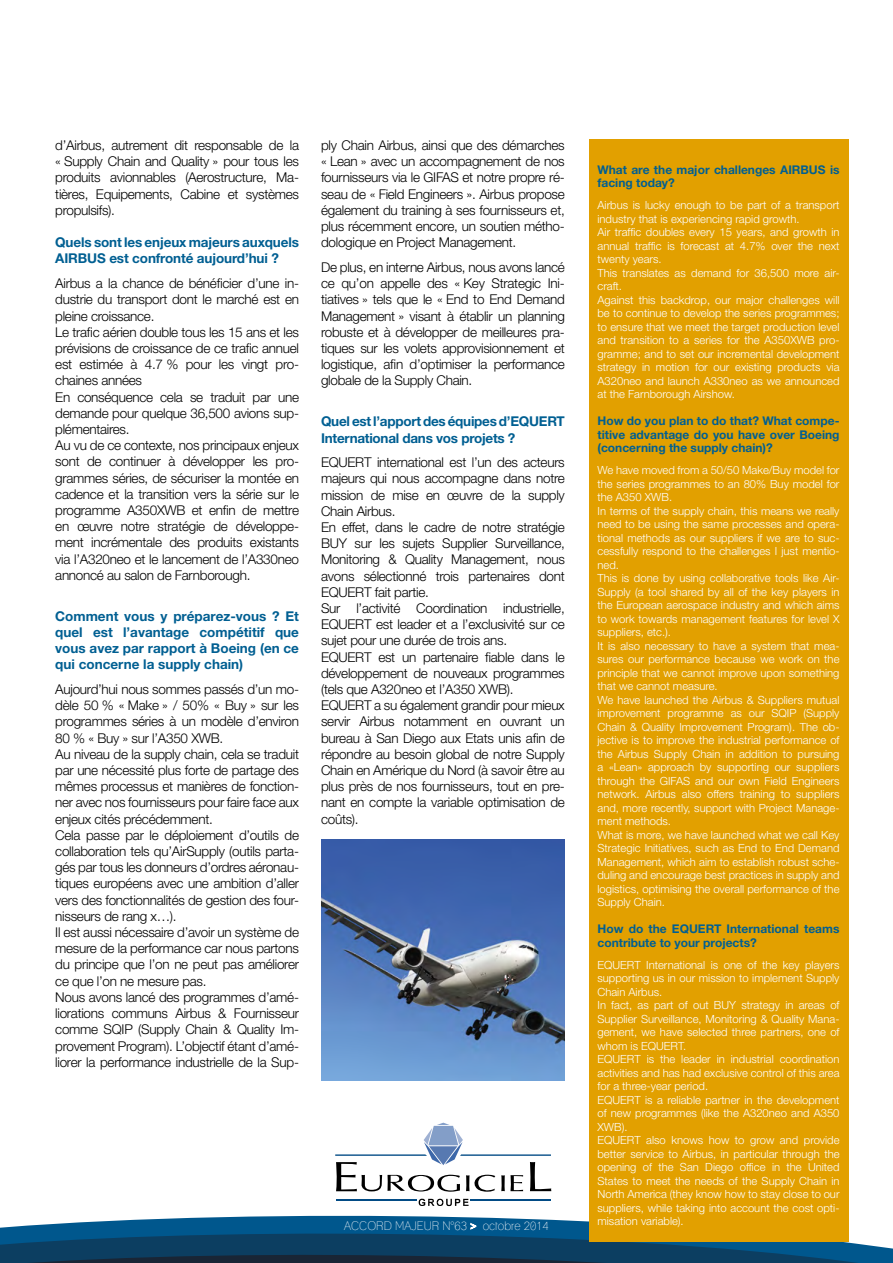
<style>
.page{position:relative;width:893px;height:1263px;background:#fff}
.page>*{position:absolute;margin:0;border:0;box-sizing:border-box;transform-origin:0 0}
.t1{font:300 13.5px/16.2px "Helvetica Neue";letter-spacing:-.02em;color:#000;text-align:justify}
.t2{font:700 13.5px/16.2px "Helvetica Neue";letter-spacing:-.01em;color:#005f92}
.t3{font:700 12px/13.5px "Helvetica Neue";color:#005f92}
.t4{font:condensed 12px "Lane";color:#fff}
.t5{font:300 11.25px/13.5px "Helvetica Neue";color:#fff}
</style>
<div class="page">
<svg style="left:110px;top:1198px;width:739px;height:23px"></svg>
<svg style="left:0;top:1221px;width:893px;height:42px;background:#134d73"></svg>
<hr style="left:470px;top:1199px;width:81px;height:1px;background:#024b85">
<hr style="left:336px;top:1199px;width:80px;height:1px;background:#024b85">
<svg style="left:419px;top:1199px;width:50px;height:7px"></svg>
<svg style="left:335px;top:1123px;width:216px;height:69px"></svg>
<div style="left:589px;top:139px;width:259px;height:1103px;background:#e2a000"></div>
<img style="left:321px;top:839px;width:244px;height:241px">
<p class="t1" style="left:55px;top:137px;width:245px">d’Airbus, autrement dit responsable de la « Supply Chain and Quality » pour tous les produits avionnables (Aerostructure, Ma&shy;tières, Equipements, Cabine et systèmes propulsifs).</p>
<p class="t2" style="left:55px;top:234px;width:245px">Quels sont les enjeux majeurs auxquels<br>AIRBUS est confronté aujourd’hui ?</p>
<p class="t1" style="left:55px;top:275px;width:245px;text-align:left">Airbus a la chance de bénéficier d’une in&shy;dustrie du transport dont le marché est en pleine croissance.<br>Le trafic aérien double tous les 15 ans et les prévisions de croissance de ce trafic annuel est estimée à 4.7 % pour les vingt pro&shy;chaines années<br>En conséquence cela se traduit par une demande pour quelque 36,500 avions sup&shy;plémentaires.<br>Au vu de ce contexte, nos principaux enjeux sont de continuer à développer les pro&shy;grammes séries, de sécuriser la montée en cadence et la transition vers la série sur le programme A350XWB et enfin de mettre en œuvre notre stratégie de développe&shy;ment incrémentale des produits existants via l’A320neo et le lancement de l’A330neo annoncé au salon de Farnborough.</p>
<p class="t2" style="left:55px;top:607px;width:245px;text-align:justify">Comment vous y préparez-vous ? Et quel est l’avantage compétitif que vous avez par rapport à Boeing (en ce qui concerne la supply chain)</p>
<p class="t1" style="left:55px;top:681px;width:245px;text-align:left">Aujourd’hui nous sommes passés d’un mo&shy;dèle 50 % « Make » / 50% « Buy » sur les programmes séries à un modèle d’environ 80 % « Buy » sur l’A350 XWB.<br>Au niveau de la supply chain, cela se traduit par une nécessité plus forte de partage des mêmes processus et manières de fonction&shy;ner avec nos fournisseurs pour faire face aux enjeux cités précédemment.<br>Cela passe par le déploiement d’outils de collaboration tels qu’AirSupply (outils parta&shy;gés par tous les donneurs d’ordres aéronau&shy;tiques européens avec une ambition d’aller vers des fonctionnalités de gestion des four&shy;nisseurs de rang x…).<br>Il est aussi nécessaire d’avoir un système de mesure de la performance car nous partons du principe que l’on ne peut pas améliorer ce que l’on ne mesure pas.<br>Nous avons lancé des programmes d’amé&shy;liorations communs Airbus &amp; Fournisseur comme SQIP (Supply Chain &amp; Quality Im&shy;provement Program). L’objectif étant d’amé&shy;liorer la performance industrielle de la Sup-</p>
<p class="t1" style="left:321px;top:137px;width:245px">ply Chain Airbus, ainsi que des démarches « Lean » avec un accompagnement de nos fournisseurs via le GIFAS et notre propre ré&shy;seau de « Field Engineers ». Airbus propose également du training à ses fournisseurs et, plus récemment encore, un soutien métho&shy;dologique en Project Management.</p>
<p class="t1" style="left:321px;top:259px;width:245px">De plus, en interne Airbus, nous avons lancé ce qu’on appelle des « Key Strategic Ini&shy;tiatives » tels que le « End to End Demand Management » visant à établir un planning robuste et à développer de meilleures pra&shy;tiques sur les volets approvisionnement et logistique, afin d’optimiser la performance globale de la Supply Chain.</p>
<p class="t2" style="left:321px;top:413px;width:245px">Quel est l’apport des équipes d’EQUERT<br>International dans vos projets ?</p>
<p class="t1" style="left:321px;top:454px;width:245px;text-align:left">EQUERT international est l’un des acteurs majeurs qui nous accompagne dans notre mission de mise en œuvre de la supply Chain Airbus.<br>En effet, dans le cadre de notre stratégie BUY sur les sujets Supplier Surveillance, Monitoring &amp; Quality Management, nous avons sélectionné trois partenaires dont EQUERT fait partie.<br>Sur l’activité Coordination industrielle, EQUERT est leader et a l’exclusivité sur ce sujet pour une durée de trois ans.<br>EQUERT est un partenaire fiable dans le développement de nouveaux programmes (tels que A320neo et l’A350 XWB).<br>EQUERT a su également grandir pour mieux servir Airbus notamment en ouvrant un bureau à San Diego aux Etats unis afin de répondre au besoin global de notre Supply Chain en Amérique du Nord (à savoir être au plus près de nos fournisseurs, tout en pre&shy;nant en compte la variable optimisation de coûts).</p>
<p class="t4" style="left:344px;top:1218px;width:206px">ACCORD MAJEUR N°63 &gt; octobre 2014</p>
<p class="t3" style="left:597px;top:162px;width:244px">What are the major challenges AIRBUS is facing today?</p>
<p class="t5" style="left:597px;top:198px;width:244px">Airbus is lucky enough to be part of a transport industry that is experiencing rapid growth.<br>Air traffic doubles every 15 years, and growth in annual traffic is forecast at 4.7% over the next twenty years.<br>This translates as demand for 36,500 more air&shy;craft.<br>Against this backdrop, our major challenges will be to continue to develop the series programmes; to ensure that we meet the target production level and transition to a series for the A350XWB pro&shy;gramme; and to set our incremental development strategy in motion for our existing products via A320neo and launch A330neo as we announced at the Farnborough Airshow.</p>
<p class="t3" style="left:597px;top:414px;width:244px;text-align:justify">How do you plan to do that? What compe&shy;titive advantage do you have over Boeing (concerning the supply chain)?</p>
<p class="t5" style="left:597px;top:463px;width:244px">We have moved from a 50/50 Make/Buy model for the series programmes to an 80% Buy model for the A350 XWB.<br>In terms of the supply chain, this means we really need to be using the same processes and opera&shy;tional methods as our suppliers if we are to suc&shy;cessfully respond to the challenges I just mentio&shy;ned.<br>This is done by using collaborative tools like Air-Supply (a tool shared by all of the key players in the European aerospace industry and which aims to work towards management features for level X suppliers, etc.).<br>It is also necessary to have a system that mea&shy;sures our performance because we work on the principle that we cannot improve upon something that we cannot measure.<br>We have launched the Airbus &amp; Suppliers mutual improvement programme as our SQIP (Supply Chain &amp; Quality Improvement Program). The ob&shy;jective is to improve the industrial performance of the Airbus Supply Chain in addition to pursuing a «Lean» approach by supporting our suppliers through the GIFAS and our own Field Engineers network. Airbus also offers training to suppliers and, more recently, support with Project Manage&shy;ment methods.<br>What is more, we have launched what we call Key Strategic Initiatives, such as End to End Demand Management, which aim to establish robust sche&shy;duling and encourage best practices in supply and logistics, optimising the overall performance of the Supply Chain.</p>
<p class="t3" style="left:597px;top:922px;width:243px">How do the EQUERT International teams contribute to your projects?</p>
<p class="t5" style="left:597px;top:958px;width:244px">EQUERT International is one of the key players supporting us in our mission to implement Supply Chain Airbus.<br>In fact, as part of out BUY strategy in areas of Supplier Surveillance, Monitoring &amp; Quality Mana&shy;gement, we have selected three partners, one of whom is EQUERT.<br>EQUERT is the leader in industrial coordination activities and has had exclusive control of this area for a three-year period.<br>EQUERT is a reliable partner in the development of new programmes (like the A320neo and A350<br>XWB).<br>EQUERT also knows how to grow and provide better service to Airbus, in particular through the opening of the San Diego office in the United States to meet the needs of the Supply Chain in North America (they know how to stay close to our suppliers, while taking into account the cost opti&shy;misation variable).</p>
</div>
